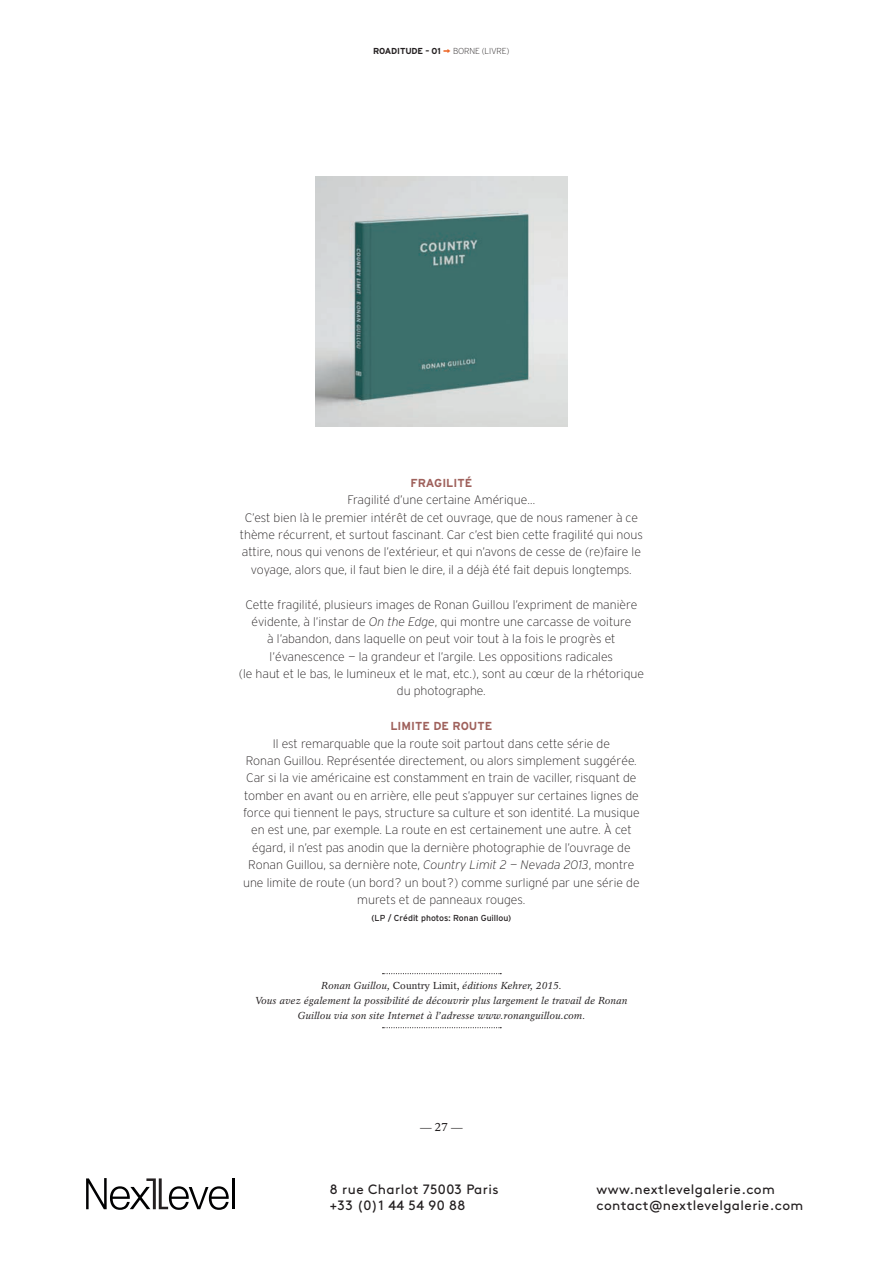
<style>
.page{position:relative;width:893px;height:1263px;background:#fff}
.page>*{position:absolute;margin:0;border:0;box-sizing:border-box;transform-origin:0 0}
.t1{font:13.5px/16.2px "Brown Std";letter-spacing:.03em;color:#231f20}
.t2{font:200 12.3px/17.4px "Interstate";color:#231f20;text-align:center}
.t3{font:700 11.55px "Interstate";color:#9f615c}
.t4{font:11.55px "Rotation";color:#231f20}
.t5{font:italic 10.2px/15.1px "Rotation";letter-spacing:.005em;color:#231f20;text-align:center}
.t6{font:8.7px "Interstate";color:#231f20}
.t7{font:700 8.7px "Interstate";letter-spacing:-.02em;color:#231f20}
.s1{font-size:11.55px;color:#ec6423}
.s2{font-weight:200}
.s3{font-style:italic}
.s4{font-style:normal}
</style>
<div class="page">
<hr style="left:232px;top:1178px;width:3px;height:31px;background:#000001">
<svg style="left:86px;top:1178px;width:143px;height:32px"></svg>
<svg style="left:383px;top:973px;width:118px;height:1px"></svg>
<svg style="left:383px;top:1027px;width:118px;height:1px"></svg>
<img style="left:315px;top:176px;width:253px;height:250px">
<p class="t7" style="left:373px;top:46px;width:138px">ROADITUDE – 01 <span class="s1">¬</span> <span class="s2">BORNE (LIVRE)</span></p>
<p class="t3" style="left:410px;top:476px;width:63px">FRAGILITÉ</p>
<p class="t2" style="left:240px;top:491px;width:405px">Fragilité d’une certaine Amérique…<br>C’est bien là le premier intérêt de cet ouvrage, que de nous ramener à ce thème récurrent, et surtout fascinant. Car c’est bien cette fragilité qui nous attire, nous qui venons de l’extérieur, et qui n’avons de cesse de (re)faire le voyage, alors que, il faut bien le dire, il a déjà été fait depuis longtemps.</p>
<p class="t2" style="left:239px;top:596px;width:407px">Cette fragilité, plusieurs images de Ronan Guillou l’expriment de manière évidente, à l’instar de <span class="s3">On the Edge</span>, qui montre une carcasse de voiture<br>à l’abandon, dans laquelle on peut voir tout à la fois le progrès et l’évanescence – la grandeur et l’argile. Les oppositions radicales<br>(le haut et le bas, le lumineux et le mat, etc.), sont au cœur de la rhétorique du photographe.</p>
<p class="t3" style="left:390px;top:720px;width:103px">LIMITE DE ROUTE</p>
<p class="t2" style="left:243px;top:734px;width:398px">Il est remarquable que la route soit partout dans cette série de<br>Ronan Guillou. Représentée directement, ou alors simplement suggérée.<br>Car si la vie américaine est constamment en train de vaciller, risquant de tomber en avant ou en arrière, elle peut s’appuyer sur certaines lignes de force qui tiennent le pays, structure sa culture et son identité. La musique en est une, par exemple. La route en est certainement une autre. À cet égard, il n’est pas anodin que la dernière photographie de l’ouvrage de Ronan Guillou, sa dernière note, <span class="s3">Country Limit 2 – Nevada 2013</span>, montre une limite de route (un bord ? un bout ?) comme surligné par une série de murets et de panneaux rouges.</p>
<p class="t6" style="left:371px;top:914px;width:141px">(LP / Crédit photos: Ronan Guillou)</p>
<p class="t5" style="left:255px;top:977px;width:374px">Ronan Guillou, <span class="s4">Country Limit,</span> éditions Kehrer, 2015.<br>Vous avez également la possibilité de découvrir plus largement le travail de Ronan<br>Guillou via son site Internet à l’adresse www.ronanguillou.com.</p>
<p class="t4" style="left:420px;top:1120px;width:44px">— 27 —</p>
<p class="t1" style="left:330px;top:1181px;width:170px">8 rue Charlot 75003 Paris +33 (0)1 44 54 90 88</p>
<p class="t1" style="left:596px;top:1181px;width:208px">www.nextlevelgalerie.com contact@nextlevelgalerie.com</p>
</div>
